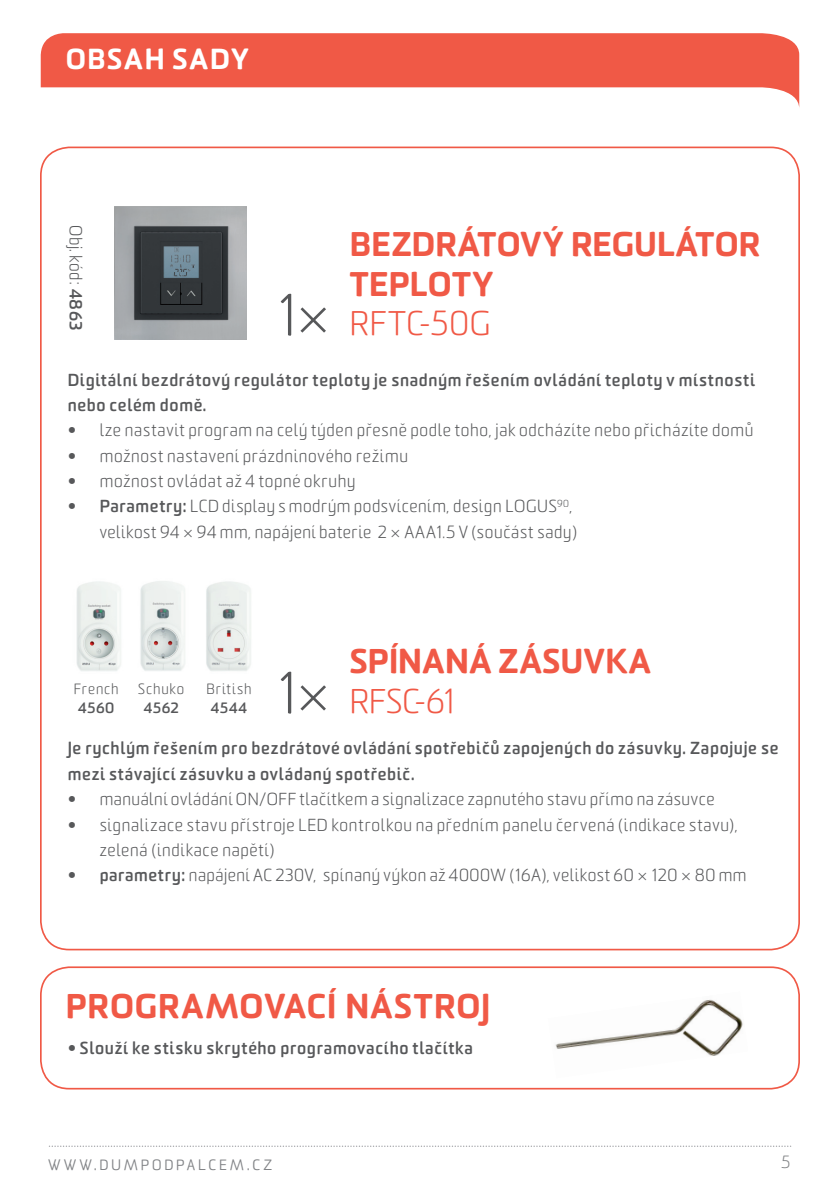
<style>
.page{position:relative;width:840px;height:1191px;background:#fff}
.page>*{position:absolute;margin:0;border:0;box-sizing:border-box;transform-origin:0 0}
.t1{font:300 56.4px "Sommet Rounded";color:#57585a}
.t2{font:900 33.4px "Sommet Rounded";letter-spacing:.025em;color:#f05946}
.t3{font:300 33.4px "Sommet Rounded";letter-spacing:.005em;color:#f05946}
.t4{font:900 33.2px/39.4px "Sommet Rounded";letter-spacing:.005em;color:#f05946}
.t5{font:300 33.2px "Sommet Rounded";letter-spacing:.025em;color:#f05946}
.t6{font:900 28.2px "Sommet Rounded";letter-spacing:.065em;color:#fff}
.t7{font:300 19.8px "Sommet Rounded";letter-spacing:.14em;color:#808285}
.t8{font:300 17px/25.4px "Sommet Rounded";letter-spacing:.04em;color:#57585a}
.t9{font:700 17px/25.4px "Sommet Rounded";letter-spacing:.045em;color:#57585a}
.t10{font:300 17px "Sommet Rounded";color:#808285}
.t11{font:300 14.4px "Sommet Rounded";letter-spacing:.06em;color:#57585a}
.t12{font:700 14.4px "Sommet Rounded";letter-spacing:.03em;color:#57585a}
.s1{font-weight:700}
.s2{font-family:"Helvetica Neue CE"}
.s3{font-family:"Helvetica Neue CE";font-weight:300}
</style>
<div class="page">
<svg style="left:41px;top:33px;width:757px;height:70px;fill:#f05946"></svg>
<svg style="left:49px;top:1145px;width:740px;height:2px"></svg>
<div style="left:40px;top:966px;width:759px;height:123px;border:2px solid #f05946;border-radius:28px"></div>
<img style="left:555px;top:999px;width:188px;height:57px">
<img style="left:115px;top:207px;width:132px;height:132px">
<img style="left:206px;top:581px;width:45px;height:90px">
<img style="left:140px;top:581px;width:45px;height:90px">
<img style="left:76px;top:581px;width:45px;height:90px">
<h3 class="t6" style="left:66px;top:48px;width:184px">OBSAH SADY</h3>
<p class="t8" style="left:87px;top:225px;width:107px;rotate:90deg">Obj. kód: <span class="s1">4863</span></p>
<h3 class="t4" style="left:350px;top:228px;width:411px">BEZDRÁTOVÝ REGULÁTOR<br>TEPLOTY</h3>
<h3 class="t5" style="left:350px;top:310px;width:142px">RFTC-50G</h3>
<p class="t9" style="left:68px;top:368px;width:688px">Digitální bezdrátový regulátor teploty je snadným řešením ovládání teploty v místnosti nebo celém domě.</p>
<p class="t8" style="left:68px;top:419px;width:686px"><span class="s2">•</span> lze nastavit program na celý týden přesně podle toho, jak odcházíte nebo přicházíte domů</p>
<p class="t8" style="left:68px;top:444px;width:342px"><span class="s2">•</span> možnost nastavení prázdninového režimu</p>
<p class="t8" style="left:68px;top:470px;width:289px"><span class="s2">•</span> možnost ovládat až 4 topné okruhy</p>
<p class="t8" style="left:68px;top:495px;width:511px;text-align:right"><span class="s2">•</span> <span class="s1">Parametry:</span> LCD display s modrým podsvícením, design LOGUS<sup>90</sup>, velikost 94 × 94 mm, napájení baterie 2 × AAA1.5 V (součást sady)</p>
<h1 class="t1" style="left:276px;top:293px;width:57px">1×</h1>
<h2 class="t2" style="left:350px;top:648px;width:302px">SPÍNANÁ ZÁSUVKA</h2>
<h2 class="t3" style="left:350px;top:688px;width:107px">RFSC-61</h2>
<p class="t9" style="left:68px;top:737px;width:712px">Je rychlým řešením pro bezdrátové ovládání spotřebičů zapojených do zásuvky. Zapojuje se mezi stávající zásuvku a ovládaný spotřebič.</p>
<p class="t8" style="left:68px;top:788px;width:648px"><span class="s2">•</span> manuální ovládání ON/OFF tlačítkem a signalizace zapnutého stavu přímo na zásuvce</p>
<p class="t8" style="left:100px;top:813px;width:639px;text-indent:-32px"><span class="s2">•</span> signalizace stavu přístroje LED kontrolkou na předním panelu červená (indikace stavu), zelená (indikace napětí)</p>
<p class="t8" style="left:68px;top:864px;width:680px"><span class="s2">•</span> <span class="s1">parametry:</span> napájení AC 230V, spínaný výkon až 4000W (16A), velikost 60 × 120 × 80 mm</p>
<h1 class="t1" style="left:276px;top:671px;width:57px">1×</h1>
<p class="t11" style="left:74px;top:683px;width:46px">French</p>
<p class="t12" style="left:78px;top:702px;width:38px">4560</p>
<p class="t11" style="left:138px;top:683px;width:47px">Schuko</p>
<p class="t12" style="left:144px;top:702px;width:36px">4562</p>
<p class="t11" style="left:206px;top:683px;width:46px">British</p>
<p class="t12" style="left:211px;top:702px;width:38px">4544</p>
<h2 class="t2" style="left:66px;top:993px;width:426px">PROGRAMOVACÍ NÁSTROJ</h2>
<p class="t9" style="left:68px;top:1036px;width:406px"><span class="s3">•</span> Slouží ke stisku skrytého programovacího tlačítka</p>
<p class="t7" style="left:48px;top:1155px;width:225px">WWW.DUMPODPALCEM.CZ</p>
<p class="t10" style="left:780px;top:1155px;width:11px">5</p>
</div>
